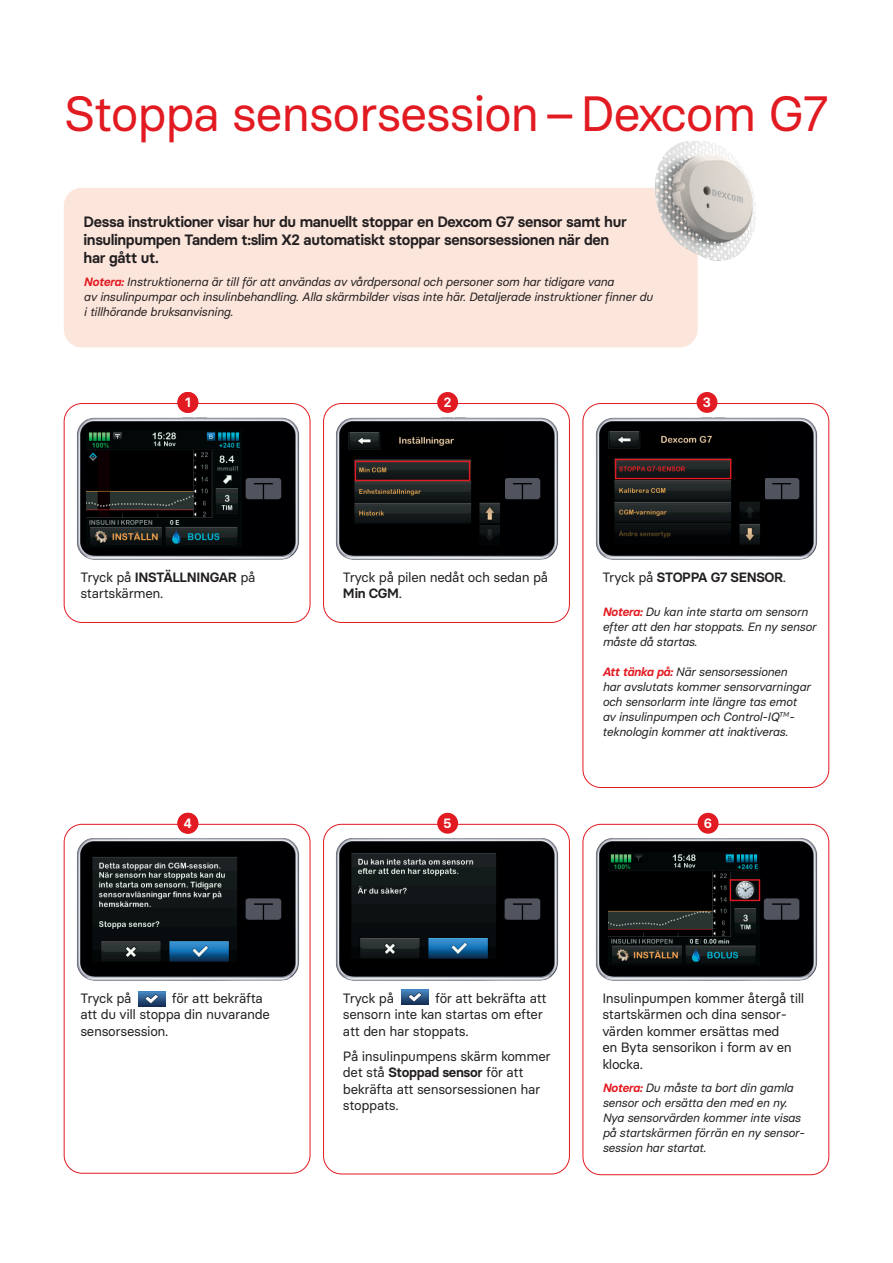
<style>
.page{position:relative;width:893px;height:1263px;background:#fff}
.page>*{position:absolute;margin:0;border:0;box-sizing:border-box;transform-origin:0 0}
.t1{font:49.5px "Basier Circle";letter-spacing:-.035em;color:#e21a21}
.t2{font:600 15px/18px "Basier Circle";letter-spacing:-.025em;color:#231f20}
.t3{font:13.5px/16.5px "Basier Circle";letter-spacing:-.025em;color:#231f20}
.t4{font:600 13.5px "Basier Circle";letter-spacing:-.025em;color:#231f20}
.t5{font:600 13.5px "Basier Circle";color:#fff}
.t6{font:italic 12px/15px "Basier Circle";letter-spacing:-.025em;color:#231f20}
.s1{font-weight:600;color:#e21a21}
.s2{font-weight:600}
.s3{font-weight:400}
</style>
<div class="page">
<div style="left:64px;top:188px;width:634px;height:159px;background:#fce6dc;border-radius:18px"></div>
<img style="left:655px;top:141px;width:101px;height:136px">
<div style="left:323px;top:403px;width:247px;height:220px;border:1px solid #e21a21;border-radius:18px"></div>
<div style="left:64px;top:403px;width:246px;height:220px;border:1px solid #e21a21;border-radius:18px"></div>
<div style="left:437px;top:392px;width:21px;height:21px;background:#e21a21;border-radius:50%"></div>
<img style="left:77px;top:418px;width:223px;height:142px">
<img style="left:86px;top:430px;width:156px;height:117px">
<div style="left:177px;top:392px;width:21px;height:21px;background:#e21a21;border-radius:50%"></div>
<img style="left:336px;top:418px;width:223px;height:142px">
<img style="left:349px;top:433px;width:155px;height:116px">
<div style="left:355px;top:461px;width:115px;height:20px;border:1px solid #e21a21"></div>
<div style="left:583px;top:403px;width:246px;height:385px;border:1px solid #e21a21;border-radius:18px"></div>
<div style="left:697px;top:392px;width:20px;height:21px;background:#e21a21;border-radius:50%"></div>
<img style="left:595px;top:418px;width:223px;height:142px">
<img style="left:609px;top:431px;width:155px;height:117px">
<div style="left:615px;top:459px;width:116px;height:20px;border:1px solid #e21a21"></div>
<div style="left:323px;top:824px;width:247px;height:350px;border:1px solid #e21a21;border-radius:18px"></div>
<div style="left:64px;top:824px;width:246px;height:349px;border:1px solid #e21a21;border-radius:18px"></div>
<div style="left:437px;top:813px;width:21px;height:21px;background:#e21a21;border-radius:50%"></div>
<img style="left:77px;top:839px;width:223px;height:160px">
<img style="left:87px;top:851px;width:156px;height:117px">
<div style="left:177px;top:813px;width:21px;height:21px;background:#e21a21;border-radius:50%"></div>
<img style="left:336px;top:839px;width:223px;height:151px">
<img style="left:346px;top:848px;width:156px;height:116px">
<div style="left:138px;top:992px;width:27px;height:14px;background:#1b365e"></div>
<svg style="left:138px;top:992px;width:27px;height:12px"></svg>
<div style="left:583px;top:824px;width:246px;height:351px;border:1px solid #e21a21;border-radius:18px"></div>
<div style="left:698px;top:813px;width:20px;height:21px;background:#e21a21;border-radius:50%"></div>
<img style="left:595px;top:839px;width:223px;height:142px">
<img style="left:609px;top:852px;width:151px;height:113px">
<div style="left:730px;top:879px;width:30px;height:22px;border:1px solid #e21a21"></div>
<div style="left:401px;top:990px;width:28px;height:14px;background:#1b3760"></div>
<svg style="left:401px;top:990px;width:28px;height:12px"></svg>
<h1 class="t1" style="left:64px;top:83px;width:767px">Stoppa sensorsession–Dexcom G7</h1>
<p class="t2" style="left:84px;top:212px;width:545px">Dessa instruktioner visar hur du manuellt stoppar en Dexcom G7 sensor samt hur insulinpumpen Tandem t:slim X2 automatiskt stoppar sensorsessionen när den har gått ut.</p>
<p class="t6" style="left:84px;top:274px;width:571px"><span class="s1">Notera:</span> Instruktionerna är till för att användas av vårdpersonal och personer som har tidigare vana<br>av insulinpumpar och insulinbehandling. Alla skärmbilder visas inte här. Detaljerade instruktioner finner du i tillhörande bruksanvisning.</p>
<p class="t5" style="left:185px;top:394px;width:7px">1</p>
<p class="t5" style="left:444px;top:394px;width:9px">2</p>
<p class="t5" style="left:703px;top:394px;width:10px">3</p>
<p class="t3" style="left:80px;top:569px;width:177px">Tryck på <span class="s2">INSTÄLLNINGAR</span> på startskärmen.</p>
<p class="t3" style="left:343px;top:569px;width:207px">Tryck på pilen nedåt och sedan på<br><span class="s2">Min CGM</span>.</p>
<p class="t4" style="left:602px;top:569px;width:185px"><span class="s3">Tryck på</span> STOPPA G7 SENSOR<span class="s3">.</span></p>
<p class="t6" style="left:602px;top:604px;width:215px"><span class="s1">Notera:</span> Du kan inte starta om sensorn efter att den har stoppats. En ny sensor måste då startas.</p>
<p class="t6" style="left:602px;top:664px;width:210px"><span class="s1">Att tänka på:</span> När sensorsessionen<br>har avslutats kommer sensorvarningar och sensorlarm inte längre tas emot av insulinpumpen och Control-IQ<sup>TM&shy;</sup>teknologin kommer att inaktiveras.</p>
<p class="t5" style="left:184px;top:815px;width:9px">41</p>
<p class="t5" style="left:444px;top:815px;width:10px">5</p>
<p class="t5" style="left:704px;top:815px;width:10px">6</p>
<p class="t3" style="left:80px;top:989px;width:53px">Tryck på</p>
<p class="t3" style="left:80px;top:989px;width:191px;text-indent:91px">för att bekräfta att du vill stoppa din nuvarande sensorsession.</p>
<p class="t3" style="left:343px;top:989px;width:53px">Tryck på</p>
<p class="t3" style="left:343px;top:989px;width:205px;text-indent:92px">för att bekräfta att sensorn inte kan startas om efter att den har stoppats.</p>
<p class="t3" style="left:343px;top:1047px;width:209px">På insulinpumpens skärm kommer det stå <span class="s2">Stoppad sensor</span> för att bekräfta att sensorsessionen har stoppats.</p>
<p class="t3" style="left:602px;top:989px;width:203px">Insulinpumpen kommer återgå till startskärmen och dina sensor&shy;värden kommer ersättas med<br>en Byta sensorikon i form av en klocka.</p>
<p class="t6" style="left:602px;top:1080px;width:204px"><span class="s1">Notera:</span> Du måste ta bort din gamla sensor och ersätta den med en ny.<br>Nya sensorvärden kommer inte visas på startskärmen förrän en ny sensor&shy;session har startat.</p>
</div>
